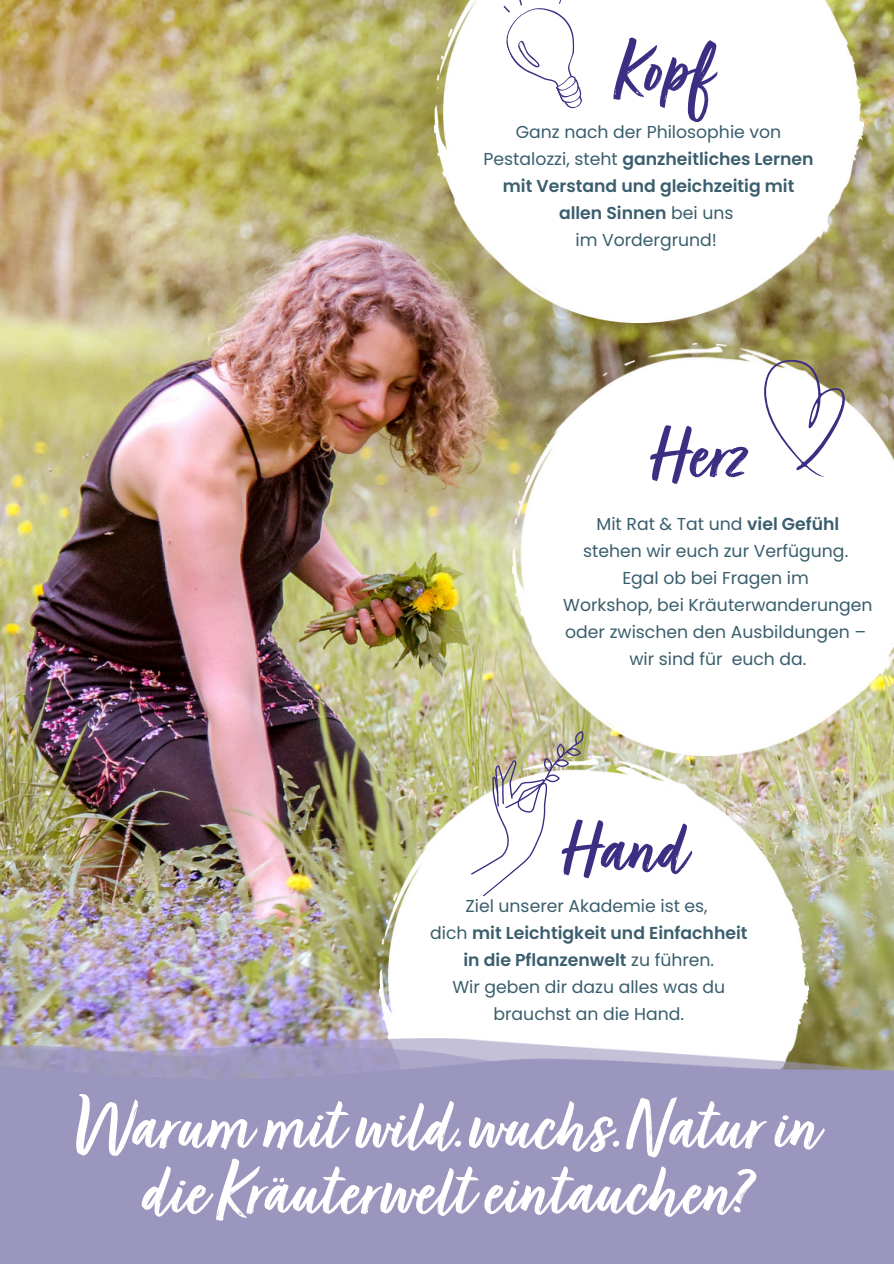
<style>
.page{position:relative;width:894px;height:1264px;background:#fff}
.page>*{position:absolute;margin:0;border:0;box-sizing:border-box;transform-origin:0 0}
.t1{font:81px/65.2px "Turbinado Bold Pro";color:#fff;text-align:center}
.t2{font:81px "Turbinado Bold Pro";color:#3c2e83}
.t3{font:17.25px/27px "Poppins";color:#3a5e6d;text-align:center}
.t4{font:600 17.25px/27px "Poppins";color:#3a5e6d;text-align:center}
.s1{font-weight:400}
.s2{font-weight:600}
</style>
<div class="page">
<img style="left:0;top:0;width:893px;height:1038px">
<img style="left:434px;top:0;width:429px;height:322px">
<img style="left:512px;top:343px;width:381px;height:412px">
<img style="left:380px;top:755px;width:428px;height:283px">
<img style="left:0;top:1038px;width:893px;height:225px">
<svg style="left:431px;top:727px;width:158px;height:169px"></svg>
<svg style="left:763px;top:360px;width:81px;height:117px"></svg>
<svg style="left:494px;top:0;width:96px;height:111px"></svg>
<p class="t2" style="left:614px;top:27px;width:98px">Kopf</p>
<p class="t4" style="left:483px;top:118px;width:331px"><span class="s1">Ganz nach der Philosophie von<br>Pestalozzi, steht</span> ganzheitliches Lernen mit Verstand und gleichzeitig mit allen Sinnen <span class="s1">bei uns</span></p>
<p class="t3" style="left:575px;top:226px;width:143px">im Vordergrund!</p>
<p class="t2" style="left:650px;top:411px;width:97px">Herz</p>
<h1 class="t3" style="left:596px;top:510px;width:244px">Mit Rat &amp; Tat und <span class="s2">viel Gefühl</span></h1>
<p class="t3" style="left:583px;top:537px;width:267px">stehen wir euch zur Verfügung.</p>
<p class="t3" style="left:622px;top:564px;width:188px">Egal ob bei Fragen im</p>
<p class="t3" style="left:563px;top:591px;width:311px">Workshop, bei Kräuterwanderungen</p>
<p class="t3" style="left:565px;top:618px;width:302px">oder zwischen den Ausbildungen –</p>
<p class="t3" style="left:629px;top:645px;width:179px">wir sind für euch da.</p>
<p class="t2" style="left:562px;top:805px;width:126px">Hand</p>
<p class="t3" style="left:465px;top:892px;width:244px">Ziel unserer Akademie ist es,</p>
<p class="t4" style="left:430px;top:919px;width:319px"><span class="s1">dich</span> mit Leichtigkeit und Einfachheit in die Pflanzenwelt <span class="s1">zu führen.</span></p>
<h1 class="t3" style="left:452px;top:973px;width:274px">Wir geben dir dazu alles was du brauchst an die Hand.</h1>
<p class="t1" style="left:75px;top:1100px;width:745px">Warummit wild.wuchs.Natur in dieKräuterwelt eintauchen?</p>
</div>
